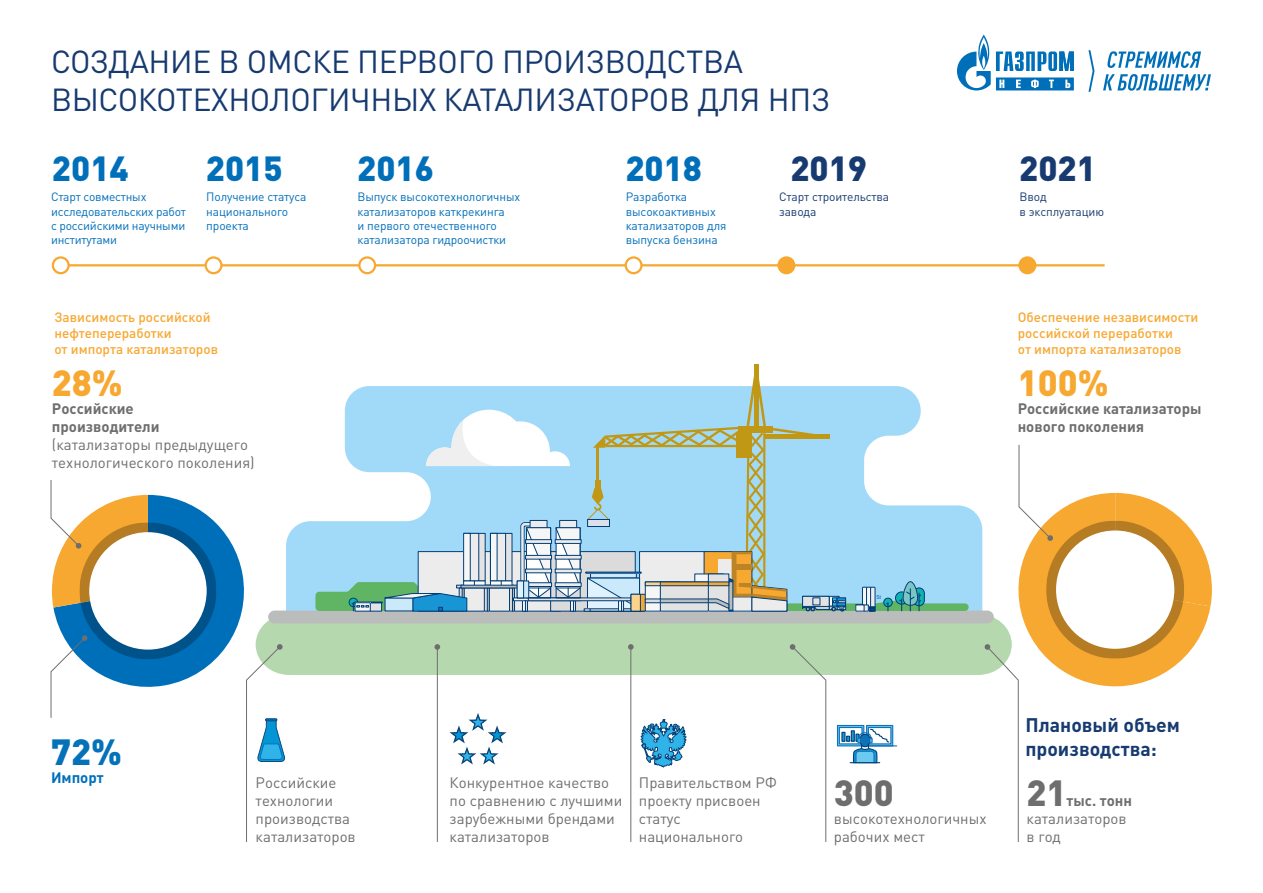
<style>
.page{position:relative;width:1263px;height:893px;background:#fff}
.page>*{position:absolute;margin:0;border:0;box-sizing:border-box;transform-origin:0 0}
.t1{font:900 36px "DIN Pro";color:#f7a831}
.t2{font:900 36px "DIN Pro";color:#6e6e6e}
.t3{font:900 36px "DIN Pro";color:#0471b9}
.t4{font:900 34.5px "DIN Pro";color:#006fba}
.t5{font:900 34.5px "DIN Pro";color:#173b71}
.t6{font:31.5px/37.8px "DIN Pro";letter-spacing:-.01em;color:#163a6f}
.t7{font:700 19.5px/23.4px "DIN Pro";color:#173b71}
.t8{font:15px/18px "DIN Pro";color:#6e6e6e}
.t9{font:700 15px/18px "DIN Pro";color:#6e6e6e}
.t10{font:700 15px "DIN Pro";color:#006fba}
.t11{font:500 13.5px/16.2px "DIN Pro";color:#f7a831}
.t12{font:12px/14.4px "DIN Pro";letter-spacing:-.01em;color:#006fba}
.t13{font:12px/14.4px "DIN Pro";letter-spacing:-.01em;color:#173b71}
.t14{font:500 5.55px "DIN Pro";color:#136fb7}
</style>
<div class="page">
<hr style="left:61px;top:264px;width:1044px;height:2px;background:#f7a831">
<svg style="left:286px;top:509px;width:696px;height:101px;background:#addef8"></svg>
<hr style="left:754px;top:365px;width:4px;height:64px;background:#c19816">
<div style="left:285px;top:623px;width:699px;height:52px;background:#b5d8af"></div>
<div style="left:268px;top:610px;width:726px;height:13px;background:#bbbcbc;border-radius:6px"></div>
<svg style="left:315px;top:368px;width:655px;height:244px"></svg>
<div style="left:587px;top:519px;width:23px;height:8px;background:#dce0ea;border:1px solid #013d76"></div>
<svg style="left:640px;top:719px;width:47px;height:49px"></svg>
<svg style="left:449px;top:713px;width:58px;height:52px"></svg>
<svg style="left:50px;top:480px;width:235px;height:362px"></svg>
<svg style="left:984px;top:445px;width:228px;height:397px"></svg>
<svg style="left:789px;top:644px;width:37px;height:198px"></svg>
<hr style="left:437px;top:647px;width:1px;height:195px;background:#6e6e6e">
<svg style="left:434px;top:644px;width:6px;height:6px"></svg>
<hr style="left:630px;top:647px;width:1px;height:195px;background:#6e6e6e">
<svg style="left:628px;top:644px;width:6px;height:6px"></svg>
<svg style="left:836px;top:724px;width:61px;height:40px"></svg>
<svg style="left:1107px;top:51px;width:94px;height:17px"></svg>
<svg style="left:1103px;top:74px;width:108px;height:17px"></svg>
<svg style="left:957px;top:35px;width:117px;height:55px"></svg>
<svg style="left:1088px;top:50px;width:6px;height:42px"></svg>
<svg style="left:53px;top:257px;width:16px;height:16px"></svg>
<div style="left:52px;top:256px;width:18px;height:18px;border:2px solid #f7a831;border-radius:50%"></div>
<svg style="left:206px;top:257px;width:15px;height:16px"></svg>
<div style="left:205px;top:256px;width:18px;height:18px;border:2px solid #f7a831;border-radius:50%"></div>
<svg style="left:359px;top:257px;width:16px;height:16px"></svg>
<div style="left:358px;top:256px;width:18px;height:18px;border:2px solid #f7a831;border-radius:50%"></div>
<svg style="left:626px;top:257px;width:15px;height:16px"></svg>
<div style="left:625px;top:256px;width:18px;height:18px;border:2px solid #f7a831;border-radius:50%"></div>
<div style="left:778px;top:257px;width:16px;height:16px;background:#f7a831;border-radius:50%"></div>
<div style="left:777px;top:256px;width:18px;height:18px;border:2px solid #f7a831;border-radius:50%"></div>
<div style="left:1019px;top:257px;width:16px;height:16px;background:#f7a831;border-radius:50%"></div>
<div style="left:1018px;top:256px;width:18px;height:18px;border:2px solid #f7a831;border-radius:50%"></div>
<h3 class="t6" style="left:51px;top:42px;width:781px">СОЗДАНИЕ В ОМСКЕ ПЕРВОГО ПРОИЗВОДСТВА<br>ВЫСОКОТЕХНОЛОГИЧНЫХ КАТАЛИЗАТОРОВ ДЛЯ НПЗ</h3>
<h2 class="t4" style="left:625px;top:139px;width:78px">2018</h2>
<p class="t12" style="left:626px;top:189px;width:102px">Разработка высокоактивных катализаторов для выпуска бензина</p>
<h2 class="t4" style="left:52px;top:139px;width:78px">2014</h2>
<p class="t12" style="left:51px;top:189px;width:136px">Старт совместных исследовательских работ с российскими научными институтами</p>
<h2 class="t4" style="left:206px;top:139px;width:78px">2015</h2>
<p class="t12" style="left:206px;top:189px;width:102px">Получение статуса национального проекта</p>
<h2 class="t4" style="left:357px;top:139px;width:78px">2016</h2>
<p class="t12" style="left:357px;top:189px;width:164px">Выпуск высокотехнологичных катализаторов каткрекинга<br>и первого отечественного катализатора гидроочистки</p>
<h2 class="t5" style="left:790px;top:139px;width:78px">2019</h2>
<p class="t13" style="left:779px;top:189px;width:112px">Старт строительства завода</p>
<h2 class="t5" style="left:1019px;top:139px;width:78px">2021</h2>
<p class="t13" style="left:1019px;top:189px;width:86px">Ввод<br>в эксплуатацию</p>
<p class="t11" style="left:54px;top:308px;width:165px">Зависимость российской нефтепереработки<br>от импорта катализаторов</p>
<p class="t11" style="left:1018px;top:308px;width:182px">Обеспечение независимости российской переработки<br>от импорта катализаторов</p>
<h1 class="t1" style="left:52px;top:352px;width:72px">28%</h1>
<p class="t9" style="left:52px;top:397px;width:109px">Российские производители</p>
<p class="t8" style="left:52px;top:435px;width:204px">(катализаторы предыдущего технологического поколения)</p>
<h1 class="t1" style="left:1018px;top:352px;width:92px">100%</h1>
<p class="t9" style="left:1018px;top:398px;width:185px">Российские катализаторы нового поколения</p>
<h1 class="t3" style="left:51px;top:721px;width:72px">72%</h1>
<p class="t10" style="left:51px;top:765px;width:54px">Импорт</p>
<p class="t14" style="left:876px;top:594px;width:6px">St</p>
<p class="t8" style="left:256px;top:773px;width:102px">Российские технологии производства катализаторов</p>
<p class="t8" style="left:450px;top:773px;width:174px">Конкурентное качество по сравнению с лучшими зарубежными брендами катализаторов</p>
<p class="t8" style="left:639px;top:773px;width:139px">Правительством РФ проекту присвоен статус национального</p>
<h1 class="t2" style="left:834px;top:762px;width:62px">300</h1>
<p class="t8" style="left:834px;top:809px;width:154px">высокотехнологичных рабочих мест</p>
<h3 class="t7" style="left:1025px;top:711px;width:156px">Плановый объем производства:</h3>
<h1 class="t2" style="left:1026px;top:762px;width:42px">21</h1>
<p class="t9" style="left:1067px;top:789px;width:67px">тыс. тонн</p>
<p class="t8" style="left:1026px;top:809px;width:102px">катализаторов в год</p>
</div>
